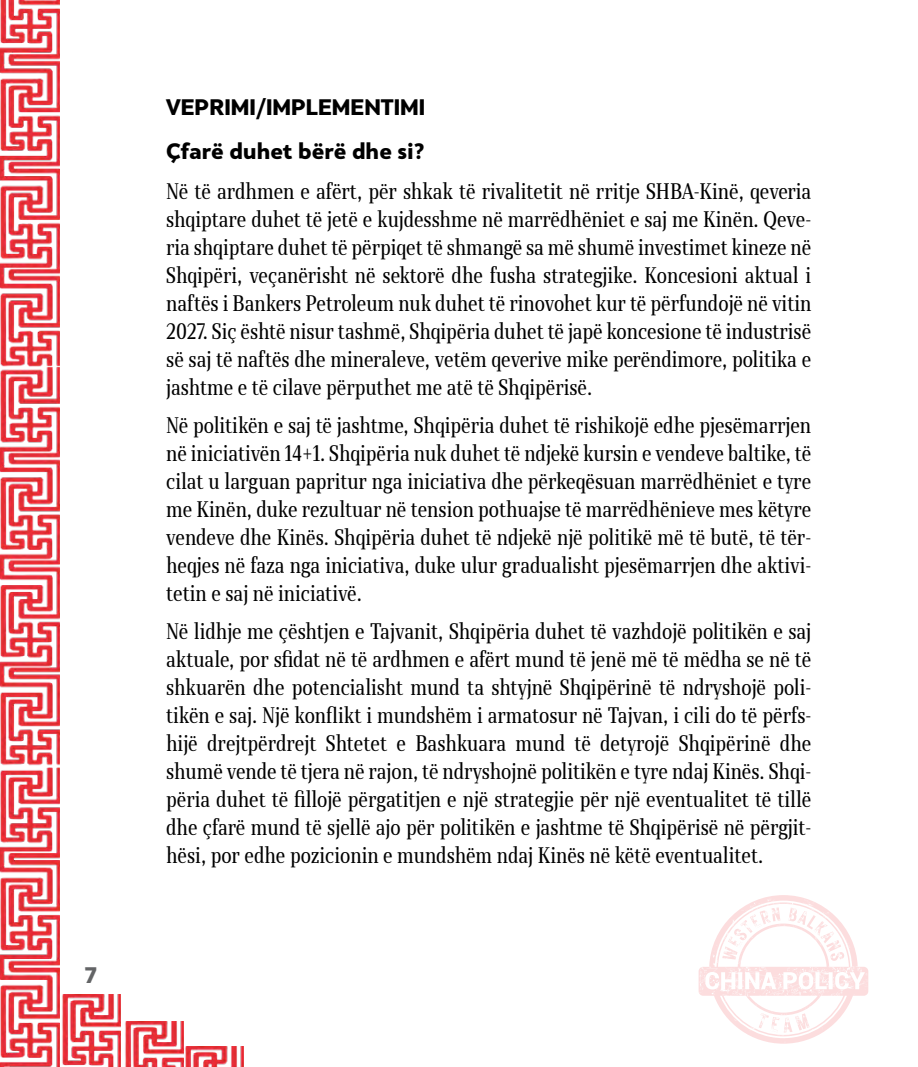
<style>
.page{position:relative;width:918px;height:1067px;background:#fff}
.page>*{position:absolute;margin:0;border:0;box-sizing:border-box;transform-origin:0 0}
.t1{font:21px/28px "Skola Serif Cn";color:#000;text-align:justify}
.t2{font:900 21px/43.9px "Skola Sans";color:#000}
.t3{font:900 21px "Stobi Sans";color:#636466}
</style>
<div class="page">
<svg style="left:698px;top:895px;width:170px;height:148px"></svg>
<img style="left:0;top:0;width:60px;height:1067px">
<img style="left:62px;top:994px;width:59px;height:73px">
<img style="left:125px;top:1021px;width:59px;height:46px">
<img style="left:185px;top:1046px;width:59px;height:21px">
<p class="t3" style="left:85px;top:961px;width:13px">7</p>
<p class="t2" style="left:166px;top:85px;width:261px">VEPRIMI/IMPLEMENTIMI<br>Çfarë duhet bërë dhe si?</p>
<p class="t1" style="left:166px;top:177px;width:646px">Në të ardhmen e afërt, për shkak të rivalitetit në rritje SHBA-Kinë, qeveria shqiptare duhet të jetë e kujdesshme në marrëdhëniet e saj me Kinën. Qeve&shy;ria shqiptare duhet të përpiqet të shmangë sa më shumë investimet kineze në Shqipëri, veçanërisht në sektorë dhe fusha strategjike. Koncesioni aktual i naftës i Bankers Petroleum nuk duhet të rinovohet kur të përfundojë në vitin 2027. Siç është nisur tashmë, Shqipëria duhet të japë koncesione të industrisë së saj të naftës dhe mineraleve, vetëm qeverive mike perëndimore, politika e jashtme e të cilave përputhet me atë të Shqipërisë.</p>
<p class="t1" style="left:166px;top:411px;width:646px">Në politikën e saj të jashtme, Shqipëria duhet të rishikojë edhe pjesëmarrjen në iniciativën 14+1. Shqipëria nuk duhet të ndjekë kursin e vendeve baltike, të cilat u larguan papritur nga iniciativa dhe përkeqësuan marrëdhëniet e tyre me Kinën, duke rezultuar në tension pothuajse të marrëdhënieve mes këtyre vendeve dhe Kinës. Shqipëria duhet të ndjekë një politikë më të butë, të tër&shy;heqjes në faza nga iniciativa, duke ulur gradualisht pjesëmarrjen dhe aktivi&shy;tetin e saj në iniciativë.</p>
<p class="t1" style="left:166px;top:617px;width:646px">Në lidhje me çështjen e Tajvanit, Shqipëria duhet të vazhdojë politikën e saj aktuale, por sfidat në të ardhmen e afërt mund të jenë më të mëdha se në të shkuarën dhe potencialisht mund ta shtyjnë Shqipërinë të ndryshojë poli&shy;tikën e saj. Një konflikt i mundshëm i armatosur në Tajvan, i cili do të përfs&shy;hijë drejtpërdrejt Shtetet e Bashkuara mund të detyrojë Shqipërinë dhe shumë vende të tjera në rajon, të ndryshojnë politikën e tyre ndaj Kinës. Shqi&shy;përia duhet të fillojë përgatitjen e një strategjie për një eventualitet të tillë dhe çfarë mund të sjellë ajo për politikën e jashtme të Shqipërisë në përgjit&shy;hësi, por edhe pozicionin e mundshëm ndaj Kinës në këtë eventualitet.</p>
</div>
